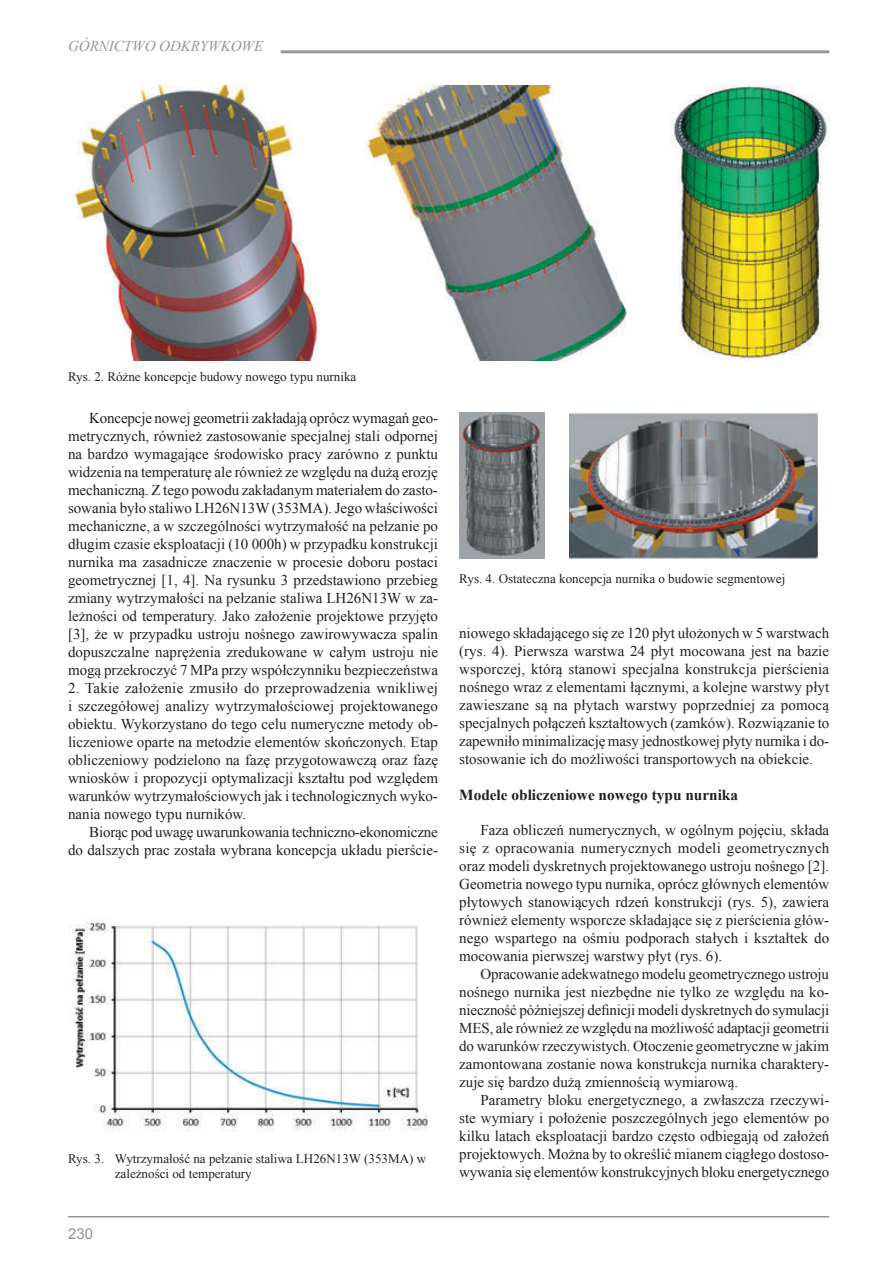
<style>
.page{position:relative;width:893px;height:1263px;background:#fff}
.page>*{position:absolute;margin:0;border:0;box-sizing:border-box;transform-origin:0 0}
.t1{font:700 15.3px "Times New Roman";color:#231f20}
.t2{font:15px/18px "Times New Roman";color:#231f20;text-align:justify}
.t3{font:italic 15px "Times New Roman";color:#939598}
.t4{font:15px "Arial";color:#939598}
.t5{font:13.05px/15.6px "Times New Roman";color:#231f20}
</style>
<div class="page">
<hr style="left:68px;top:1216px;width:761px;height:1px;background:#939598">
<hr style="left:281px;top:50px;width:548px;height:3px;background:#939598">
<img style="left:73px;top:85px;width:247px;height:275px">
<img style="left:366px;top:85px;width:261px;height:275px">
<img style="left:669px;top:85px;width:160px;height:275px">
<img style="left:68px;top:920px;width:360px;height:212px">
<img style="left:569px;top:412px;width:248px;height:147px">
<img style="left:459px;top:412px;width:85px;height:147px">
<p class="t3" style="left:68px;top:36px;width:197px">GÓRNICTWO ODKRYWKOWE</p>
<p class="t5" style="left:68px;top:369px;width:290px">Rys. 2. Różne koncepcje budowy nowego typu nurnika</p>
<p class="t2" style="left:68px;top:409px;width:372px;text-indent:21px">Koncepcje nowej geometrii zakładają oprócz wymagań geo&shy;metrycznych, również zastosowanie specjalnej stali odpornej na bardzo wymagające środowisko pracy zarówno z punktu widzenia na temperaturę ale również ze względu na dużą erozję mechaniczną. Z tego powodu zakładanym materiałem do zasto&shy;sowania było staliwo LH26N13W (353MA). Jego właściwości mechaniczne, a w szczególności wytrzymałość na pełzanie po długim czasie eksploatacji (10 000h) w przypadku konstrukcji nurnika ma zasadnicze znaczenie w procesie doboru postaci geometrycznej [1, 4]. Na rysunku 3 przedstawiono przebieg zmiany wytrzymałości na pełzanie staliwa LH26N13W w za&shy;leżności od temperatury. Jako założenie projektowe przyjęto [3], że w przypadku ustroju nośnego zawirowywacza spalin dopuszczalne naprężenia zredukowane w całym ustroju nie mogą przekroczyć 7 MPa przy współczynniku bezpieczeństwa</p>
<p class="t2" style="left:68px;top:679px;width:371px">2. Takie założenie zmusiło do przeprowadzenia wnikliwej i szczegółowej analizy wytrzymałościowej projektowanego obiektu. Wykorzystano do tego celu numeryczne metody ob&shy;liczeniowe oparte na metodzie elementów skończonych. Etap obliczeniowy podzielono na fazę przygotowawczą oraz fazę wniosków i propozycji optymalizacji kształtu pod względem warunków wytrzymałościowych jak i technologicznych wyko&shy;nania nowego typu nurników.</p>
<p class="t2" style="left:68px;top:823px;width:371px;text-align:right">Biorąc pod uwagę uwarunkowania techniczno-ekonomiczne<br>do dalszych prac została wybrana koncepcja układu pierście-</p>
<p class="t5" style="left:115px;top:1150px;width:313px;text-indent:-47px">Rys. 3. Wytrzymałość na pełzanie staliwa LH26N13W (353MA) w zależności od temperatury</p>
<p class="t4" style="left:68px;top:1224px;width:27px">230</p>
<p class="t5" style="left:459px;top:571px;width:328px">Rys. 4. Ostateczna koncepcja nurnika o budowie segmentowej</p>
<p class="t2" style="left:459px;top:623px;width:372px">niowego składającego się ze 120 płyt ułożonych w 5 warstwach (rys. 4). Pierwsza warstwa 24 płyt mocowana jest na bazie wsporczej, którą stanowi specjalna konstrukcja pierścienia nośnego wraz z elementami łącznymi, a kolejne warstwy płyt zawieszane są na płytach warstwy poprzedniej za pomocą specjalnych połączeń kształtowych (zamków). Rozwiązanie to zapewniło minimalizację masy jednostkowej płyty nurnika i do&shy;stosowanie ich do możliwości transportowych na obiekcie.</p>
<p class="t1" style="left:459px;top:784px;width:280px">Modele obliczeniowe nowego typu nurnika</p>
<p class="t2" style="left:459px;top:821px;width:372px;text-indent:21px">Faza obliczeń numerycznych, w ogólnym pojęciu, składa się z opracowania numerycznych modeli geometrycznych oraz modeli dyskretnych projektowanego ustroju nośnego [2].<br>Geometria nowego typu nurnika, oprócz głównych elementów płytowych stanowiących rdzeń konstrukcji (rys. 5), zawiera również elementy wsporcze składające się z pierścienia głów&shy;nego wspartego na ośmiu podporach stałych i kształtek do mocowania pierwszej warstwy płyt (rys. 6).</p>
<p class="t2" style="left:459px;top:965px;width:371px;text-indent:21px">Opracowanie adekwatnego modelu geometrycznego ustroju nośnego nurnika jest niezbędne nie tylko ze względu na ko&shy;nieczność późniejszej definicji modeli dyskretnych do symulacji MES, ale również ze względu na możliwość adaptacji geometrii do warunków rzeczywistych. Otoczenie geometryczne w jakim zamontowana zostanie nowa konstrukcja nurnika charaktery&shy;zuje się bardzo dużą zmiennością wymiarową.</p>
<p class="t2" style="left:459px;top:1091px;width:372px;text-indent:21px">Parametry bloku energetycznego, a zwłaszcza rzeczywi&shy;ste wymiary i położenie poszczególnych jego elementów po kilku latach eksploatacji bardzo często odbiegają od założeń projektowych. Można by to określić mianem ciągłego dostoso&shy;wywania się elementów konstrukcyjnych bloku energetycznego</p>
</div>
